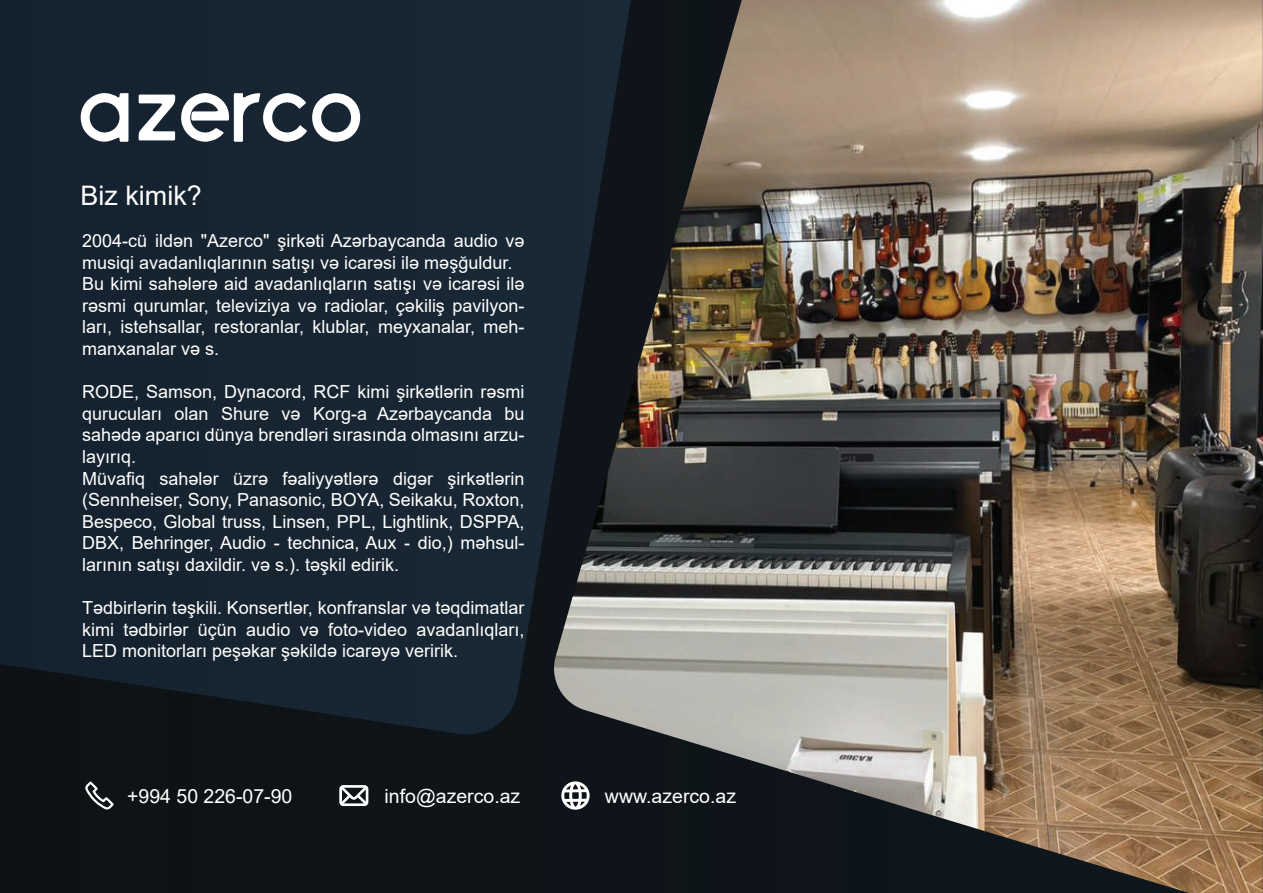
<style>
.page{position:relative;width:1263px;height:893px;background:#0e1316}
.page>*{position:absolute;margin:0;border:0;box-sizing:border-box;transform-origin:0 0}
.t1{font:26.85px "Arial";color:#fff}
.t2{font:19.5px "Arial";color:#fff}
.t3{font:18px/21.6px "Arial";color:#fff}
</style>
<div class="page">
<div style="left:0;top:0;width:549px;height:735px;background:#172531"></div>
<img style="left:549px;top:0;width:714px;height:893px">
<img style="left:561px;top:781px;width:29px;height:29px">
<img style="left:339px;top:785px;width:29px;height:21px">
<img style="left:85px;top:782px;width:29px;height:27px">
<svg style="left:78px;top:93px;width:50px;height:51px;background:#8b9198"></svg>
<svg style="left:139px;top:93px;width:221px;height:49px;background:#80878e"></svg>
<h1 class="t1" style="left:81px;top:177px;width:123px">Biz kimik?</h1>
<p class="t3" style="left:82px;top:230px;width:444px">2004-cü ildən "Azerco" şirkəti Azərbaycanda audio və musiqi avadanlıqlarının satışı və icarəsi ilə məşğuldur.<br>Bu kimi sahələrə aid avadanlıqların satışı və icarəsi ilə rəsmi qurumlar, televiziya və radiolar, çəkiliş pavilyon&shy;ları, istehsallar, restoranlar, klublar, meyxanalar, meh&shy;manxanalar və s.</p>
<p class="t3" style="left:82px;top:381px;width:444px">RODE, Samson, Dynacord, RCF kimi şirkətlərin rəsmi qurucuları olan Shure və Korg-a Azərbaycanda bu sahədə aparıcı dünya brendləri sırasında olmasını arzu&shy;layırıq.<br>Müvafiq sahələr üzrə fəaliyyətlərə digər şirkətlərin (Sennheiser, Sony, Panasonic, BOYA, Seikaku, Roxton, Bespeco, Global truss, Linsen, PPL, Lightlink, DSPPA, DBX, Behringer, Audio - technica, Aux - dio,) məhsul&shy;larının satışı daxildir. və s.). təşkil edirik.</p>
<p class="t3" style="left:82px;top:597px;width:444px;text-align:justify">Tədbirlərin təşkili. Konsertlər, konfranslar və təqdimatlar kimi tədbirlər üçün audio və foto-video avadanlıqları, LED monitorları peşəkar şəkildə icarəyə veririk.</p>
<p class="t2" style="left:127px;top:783px;width:167px">+994 50 226-07-90</p>
<p class="t2" style="left:385px;top:783px;width:137px">info@azerco.az</p>
<p class="t2" style="left:605px;top:783px;width:133px">www.azerco.az</p>
</div>
